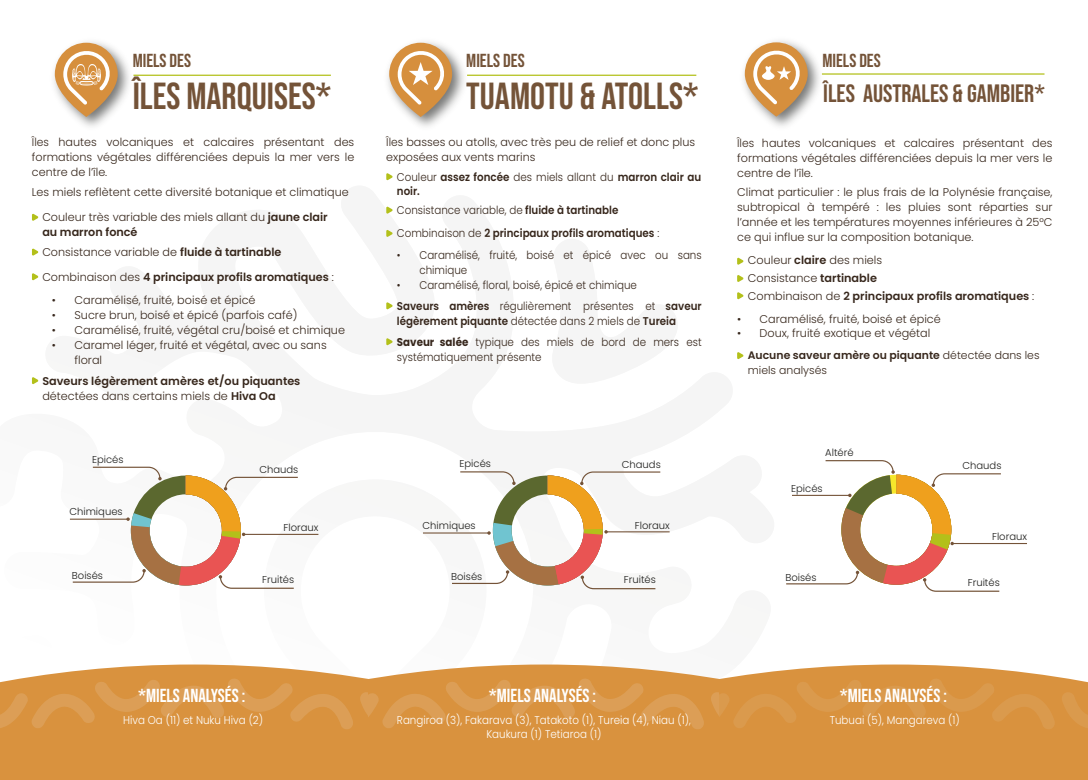
<style>
.page{position:relative;width:1088px;height:780px;background:#fff}
.page>*{position:absolute;margin:0;border:0;box-sizing:border-box;transform-origin:0 0}
.t1{font:37.5px "Bebas Neue";color:#745338}
.t2{font:25px "Bebas Neue";color:#745338}
.t3{font:18.75px "Bebas Neue";color:#fff}
.t4{font:18.75px "Bebas Neue";color:#745338}
.t5{font:300 11.25px/15px "Poppins";color:#37271c}
.t6{font:300 11.25px/15px "Poppins";color:#37271c;text-align:justify;scale:.95 1}
.t7{font:300 11.25px/15px "Poppins";color:#37271c;scale:.91 1}
.t8{font:600 11.25px/18.4px "Poppins";color:#37271c}
.t9{font:600 11.25px/13.5px "Poppins";color:#37271c;scale:.91 1}
.t10{font:300 11.25px/13.5px "Poppins";color:#fff;text-align:center;scale:.91 1}
.t11{font:300 10.88px/15px "Poppins";color:#37271c}
.t12{font:300 10px "Poppins";color:#1e1e1c}
.s1{font-weight:600}
.s2{font-weight:300}
.s3{font-weight:700}
</style>
<div class="page">
<svg style="left:0;top:664px;width:369px;height:116px;background:#dc9b4f"></svg>
<svg style="left:32px;top:213px;width:6px;height:8px"></svg>
<svg style="left:32px;top:248px;width:6px;height:8px"></svg>
<svg style="left:32px;top:273px;width:6px;height:7px"></svg>
<svg style="left:32px;top:377px;width:6px;height:7px"></svg>
<hr style="left:244px;top:534px;width:74px;height:1px;background:#745338">
<hr style="left:70px;top:518px;width:58px;height:1px;background:#745338">
<img style="left:54px;top:41px;width:83px;height:86px">
<svg style="left:55px;top:43px;width:63px;height:74px"></svg>
<svg style="left:63px;top:49px;width:49px;height:56px;background:#deac72"></svg>
<hr style="left:133px;top:75px;width:198px;height:1px;background:#b3c01a">
<svg style="left:369px;top:664px;width:350px;height:116px;background:#db9a4d"></svg>
<svg style="left:386px;top:173px;width:7px;height:7px"></svg>
<svg style="left:386px;top:206px;width:7px;height:8px"></svg>
<svg style="left:386px;top:230px;width:7px;height:7px"></svg>
<svg style="left:386px;top:302px;width:7px;height:7px"></svg>
<svg style="left:386px;top:338px;width:7px;height:7px"></svg>
<hr style="left:606px;top:531px;width:64px;height:1px;background:#745338">
<hr style="left:423px;top:532px;width:66px;height:1px;background:#745338">
<img style="left:387px;top:41px;width:84px;height:86px">
<svg style="left:389px;top:43px;width:63px;height:74px"></svg>
<svg style="left:398px;top:49px;width:48px;height:56px"></svg>
<hr style="left:467px;top:75px;width:229px;height:1px;background:#b3c01a">
<svg style="left:719px;top:664px;width:369px;height:116px;background:#dc9b4f"></svg>
<svg style="left:0;top:678px;width:1055px;height:52px;background:#d99544"></svg>
<svg style="left:1061px;top:691px;width:27px;height:37px"></svg>
<svg style="left:737px;top:257px;width:6px;height:8px"></svg>
<svg style="left:737px;top:275px;width:6px;height:7px"></svg>
<svg style="left:737px;top:292px;width:6px;height:7px"></svg>
<svg style="left:737px;top:352px;width:6px;height:7px"></svg>
<hr style="left:952px;top:543px;width:75px;height:1px;background:#745338">
<svg style="left:786px;top:460px;width:216px;height:132px"></svg>
<img style="left:743px;top:40px;width:79px;height:86px">
<svg style="left:745px;top:42px;width:63px;height:75px"></svg>
<svg style="left:753px;top:48px;width:49px;height:56px"></svg>
<hr style="left:822px;top:73px;width:222px;height:2px;background:#b3c01a">
<svg style="left:451px;top:471px;width:210px;height:119px"></svg>
<svg style="left:72px;top:466px;width:227px;height:123px"></svg>
<h3 class="t4" style="left:133px;top:50px;width:60px">MIELS DES</h3>
<h1 class="t1" style="left:133px;top:75px;width:200px">ÎLES MARQUISES*</h1>
<h3 class="t4" style="left:466px;top:50px;width:60px">MIELS DES</h3>
<h1 class="t1" style="left:466px;top:75px;width:234px">TUAMOTU &amp; ATOLLS*</h1>
<h3 class="t4" style="left:822px;top:50px;width:60px">MIELS DES</h3>
<h2 class="t2" style="left:823px;top:79px;width:223px">ÎLES AUSTRALES &amp; GAMBIER*</h2>
<p class="t6" style="left:32px;top:135px;width:341px">Îles hautes volcaniques et calcaires présentant des formations végétales différenciées depuis la mer vers le centre de l’île.</p>
<p class="t5" style="left:32px;top:185px;width:318px">Les miels reflètent cette diversité botanique et climatique</p>
<p class="t5" style="left:42px;top:210px;width:287px">Couleur très variable des miels allant du <span class="s1">jaune clair au marron foncé</span></p>
<p class="t5" style="left:42px;top:245px;width:241px">Consistance variable de <span class="s1">fluide à tartinable</span></p>
<p class="t8" style="left:42px;top:268px;width:293px"><span class="s2">Combinaison des</span> 4 principaux profils aromatiques <span class="s2">:</span></p>
<p class="t5" style="left:52px;top:292px;width:205px">• Caramélisé, fruité, boisé et épicé</p>
<p class="t5" style="left:52px;top:307px;width:247px">• Sucre brun, boisé et épicé (parfois café)</p>
<p class="t5" style="left:52px;top:322px;width:295px">• Caramélisé, fruité, végétal cru/boisé et chimique</p>
<p class="t5" style="left:74px;top:337px;width:254px;text-indent:-22px">• Caramel léger, fruité et végétal, avec ou sans floral</p>
<p class="t8" style="left:42px;top:373px;width:260px;line-height:15px">Saveurs légèrement amères et/ou piquantes <span class="s2">détectées dans certains miels de</span> Hiva Oa</p>
<p class="t6" style="left:386px;top:135px;width:327px">Îles basses ou atolls, avec très peu de relief et donc plus exposées aux vents marins</p>
<p class="t9" style="left:397px;top:171px;width:336px"><span class="s2">Couleur</span> assez foncée <span class="s2">des miels allant du</span> marron clair au noir.</p>
<p class="t9" style="left:397px;top:198px;width:290px;line-height:23.5px"><span class="s2">Consistance variable, de</span> fluide à tartinable<br><span class="s2">Combinaison de</span> 2 principaux profils aromatiques <span class="s2">:</span></p>
<p class="t7" style="left:419px;top:247px;width:312px;text-indent:-23px">• Caramélisé, fruité, boisé et épicé avec ou sans chimique</p>
<p class="t7" style="left:397px;top:277px;width:265px">• Caramélisé, floral, boisé, épicé et chimique</p>
<p class="t7" style="left:397px;top:299px;width:336px"><span class="s1">Saveurs amères</span> régulièrement présentes et <span class="s1">saveur légèrement piquante</span> détectée dans 2 miels de <span class="s1">Tureia</span></p>
<p class="t7" style="left:397px;top:334px;width:336px"><span class="s3">Saveur salée</span> typique des miels de bord de mers est systématiquement présente</p>
<p class="t6" style="left:737px;top:136px;width:333px">Îles hautes volcaniques et calcaires présentant des formations végétales différenciées depuis la mer vers le centre de l’île.</p>
<p class="t5" style="left:737px;top:185px;width:317px;text-align:justify">Climat particulier : le plus frais de la Polynésie française, subtropical à tempéré : les pluies sont réparties sur l’année et les températures moyennes inférieures à 25°C ce qui influe sur la composition botanique.</p>
<p class="t8" style="left:748px;top:250px;width:288px"><span class="s2">Couleur</span> claire <span class="s2">des miels<br>Consistance</span> tartinable<br><span class="s2">Combinaison de</span> 2 principaux profils aromatiques <span class="s2">:</span></p>
<p class="t5" style="left:737px;top:312px;width:205px">• Caramélisé, fruité, boisé et épicé</p>
<p class="t5" style="left:737px;top:325px;width:195px">• Doux, fruité exotique et végétal</p>
<p class="t11" style="left:748px;top:348px;width:293px"><span class="s1">Aucune saveur amère ou piquante</span> détectée dans les miels analysés</p>
<p class="t12" style="left:92px;top:453px;width:33px">Epicés</p>
<p class="t12" style="left:259px;top:463px;width:40px">Chauds</p>
<p class="t12" style="left:459px;top:458px;width:33px">Epicés</p>
<p class="t12" style="left:622px;top:458px;width:40px">Chauds</p>
<p class="t12" style="left:825px;top:446px;width:30px">Altéré</p>
<p class="t12" style="left:962px;top:460px;width:40px">Chauds</p>
<p class="t12" style="left:791px;top:482px;width:33px">Epicés</p>
<p class="t12" style="left:69px;top:506px;width:55px">Chimiques</p>
<p class="t12" style="left:72px;top:569px;width:33px">Boisés</p>
<p class="t12" style="left:283px;top:521px;width:36px">Floraux</p>
<p class="t12" style="left:262px;top:573px;width:34px">Fruités</p>
<p class="t12" style="left:422px;top:520px;width:55px">Chimiques</p>
<p class="t12" style="left:635px;top:519px;width:36px">Floraux</p>
<p class="t12" style="left:451px;top:571px;width:33px">Boisés</p>
<p class="t12" style="left:624px;top:573px;width:34px">Fruités</p>
<p class="t12" style="left:785px;top:571px;width:33px">Boisés</p>
<p class="t12" style="left:992px;top:531px;width:36px">Floraux</p>
<p class="t12" style="left:968px;top:576px;width:34px">Fruités</p>
<h3 class="t3" style="left:138px;top:684px;width:109px">*MIELS ANALYSÉS :</h3>
<p class="t10" style="left:123px;top:713px;width:155px">Hiva Oa (11) et Nuku Hiva (2)</p>
<h3 class="t3" style="left:489px;top:684px;width:109px">*MIELS ANALYSÉS :</h3>
<p class="t10" style="left:397px;top:713px;width:325px">Rangiroa (3), Fakarava (3), Tatakoto (1), Tureia (4), Niau (1),<br>Kaukura (1) Tetiaroa (1)</p>
<h3 class="t3" style="left:840px;top:684px;width:109px">*MIELS ANALYSÉS :</h3>
<p class="t10" style="left:830px;top:713px;width:145px">Tubuai (5), Mangareva (1)</p>
</div>
